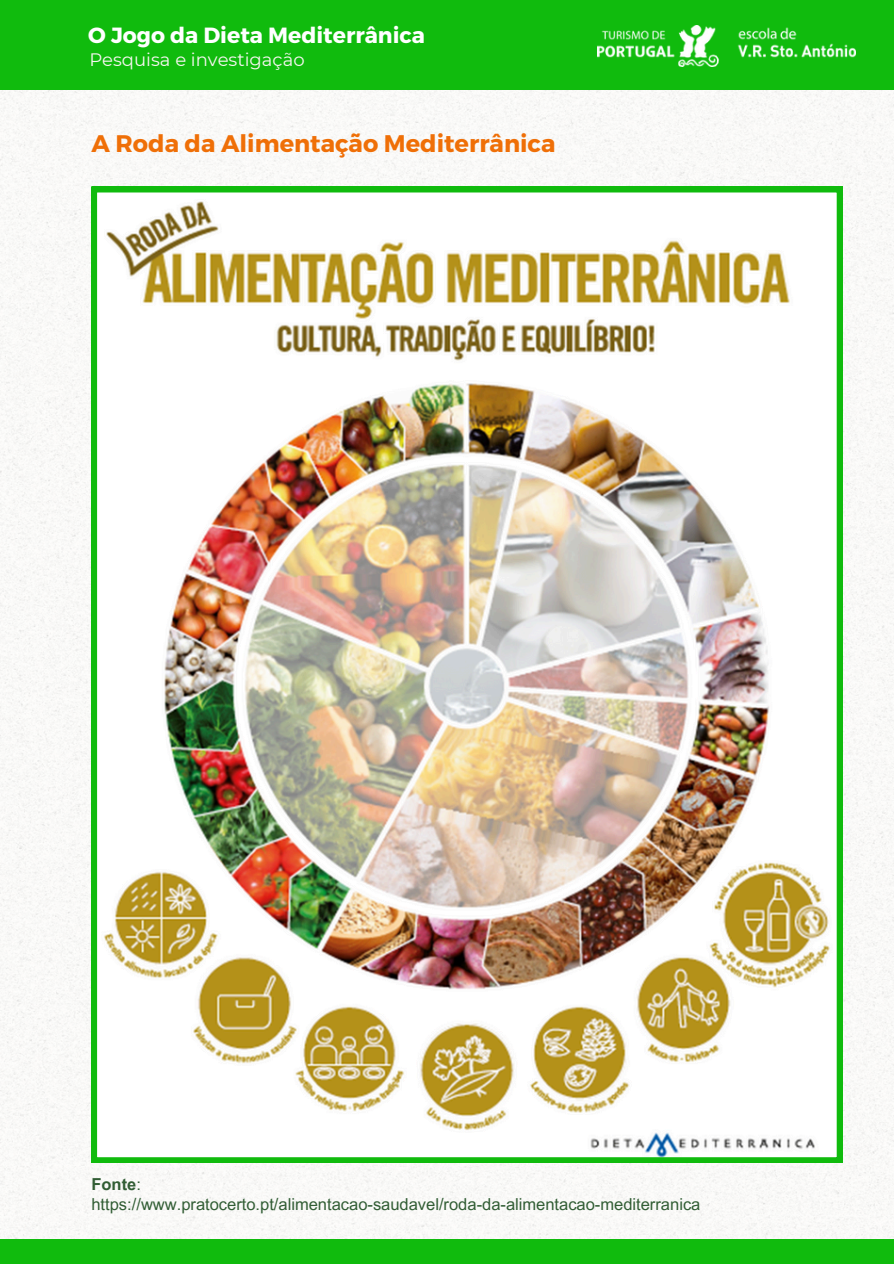
<style>
.page{position:relative;width:894px;height:1264px;background:#fff}
.page>*{position:absolute;margin:0;border:0;box-sizing:border-box;transform-origin:0 0}
.t1{font:700 24px "Montserrat";color:#ef6f07}
.t2{font:700 21.9px "Montserrat";color:#fff}
.t3{font:18px "Montserrat";color:#f7f6f1}
.t4{font:16.5px "Arial MT Pro";color:#315d34}
.t5{font:700 16.5px "Arial MT Pro";color:#315d34}
.s1{font-weight:400}
</style>
<div class="page">
<img style="left:0;top:89px;width:893px;height:1149px">
<div style="left:0;top:0;width:893px;height:89px;background:#10bb0d"></div>
<div style="left:0;top:1238px;width:893px;height:25px;background:#10bb0d"></div>
<img style="left:597px;top:25px;width:258px;height:42px">
<img style="left:91px;top:187px;width:751px;height:975px">
<p class="t2" style="left:88px;top:21px;width:338px">O Jogo da Dieta Mediterrânica</p>
<h1 class="t3" style="left:89px;top:49px;width:217px">Pesquisa e investigação</h1>
<p class="t1" style="left:91px;top:128px;width:465px">A Roda da Alimentação Mediterrânica</p>
<p class="t5" style="left:91px;top:1177px;width:51px">Fonte<span class="s1">:</span></p>
<p class="t4" style="left:91px;top:1198px;width:610px">https://www.pratocerto.pt/alimentacao-saudavel/roda-da-alimentacao-mediterranica</p>
</div>
